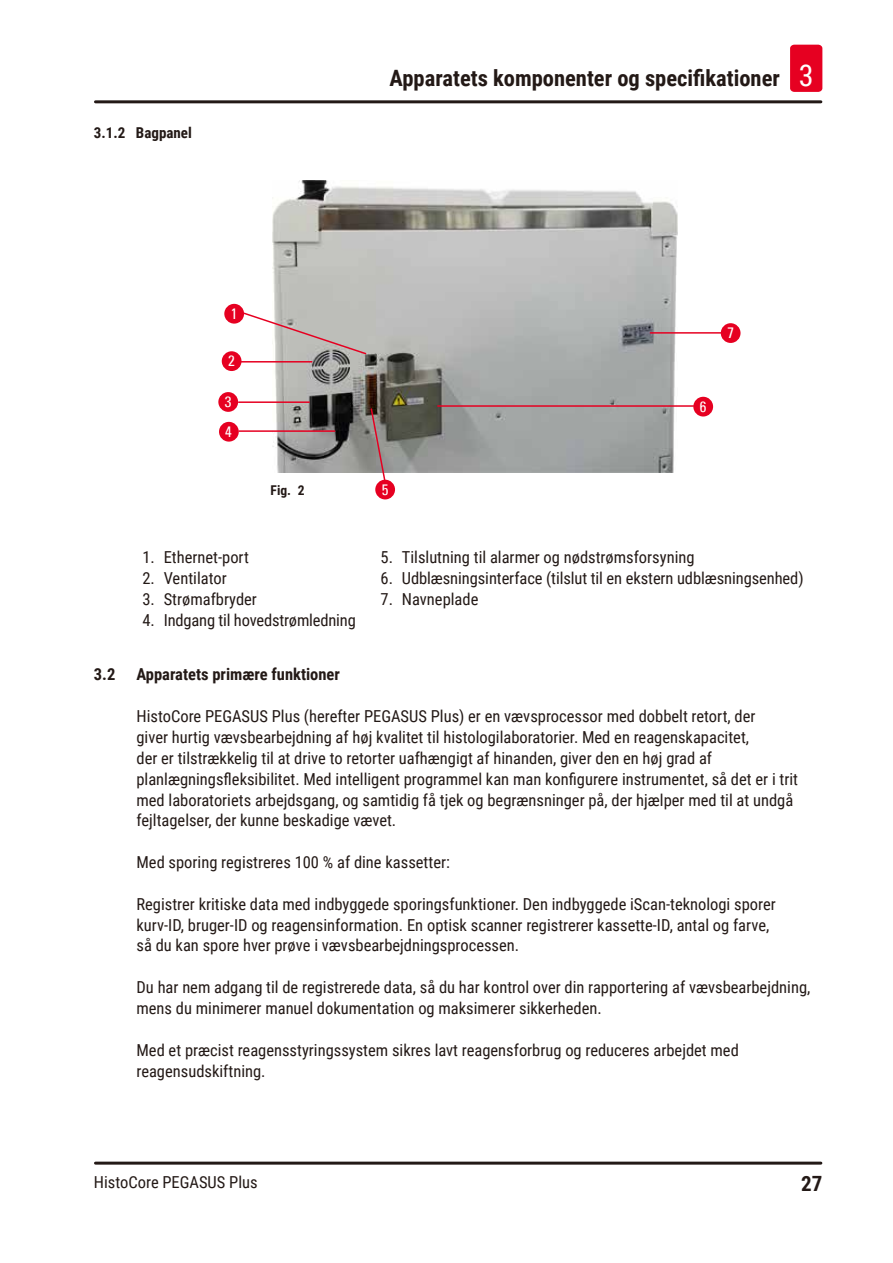
<style>
.page{position:relative;width:893px;height:1263px;background:#fff}
.page>*{position:absolute;margin:0;border:0;box-sizing:border-box;transform-origin:0 0}
.t1{font:700 22.5px "Roboto Condensed";color:#231916}
.t2{font:700 21px "Roboto Condensed";color:#231916}
.Description_text{font:16.5px/20.9px "Roboto Condensed";color:#231916}
.t3{font:700 16.5px "Roboto Condensed";color:#231916}
.t4{font:700 15px "Roboto Condensed";color:#231916}
.t5{font:condensed 15px "Univers";color:#fff}
.t6{font:700 13.5px "Roboto Condensed";color:#231916}
.s1{font-weight:400;font-size:30px;color:#fff}
</style>
<div class="page">
<hr style="left:95px;top:100px;width:726px;height:3px;background:#231916">
<hr style="left:95px;top:1161px;width:726px;height:3px;background:#231916">
<div style="left:790px;top:45px;width:32px;height:47px;background:#e60021;border-radius:4px"></div>
<img style="left:273px;top:181px;width:405px;height:291px">
<hr style="left:239px;top:401px;width:70px;height:2px;background:#e60021">
<hr style="left:241px;top:361px;width:71px;height:1px;background:#e60021">
<svg style="left:242px;top:311px;width:125px;height:44px"></svg>
<hr style="left:239px;top:430px;width:96px;height:2px;background:#e60021">
<hr style="left:650px;top:332px;width:71px;height:2px;background:#e60021">
<hr style="left:438px;top:405px;width:255px;height:2px;background:#e60021">
<svg style="left:370px;top:407px;width:16px;height:75px"></svg>
<div style="left:224px;top:304px;width:20px;height:20px;background:#e60021;border-radius:50%"></div>
<div style="left:218px;top:392px;width:20px;height:20px;background:#e60021;border-radius:50%"></div>
<div style="left:222px;top:351px;width:20px;height:20px;background:#e60021;border-radius:50%"></div>
<div style="left:219px;top:422px;width:20px;height:20px;background:#e60021;border-radius:50%"></div>
<div style="left:375px;top:480px;width:20px;height:19px;background:#e60021;border-radius:50%"></div>
<div style="left:693px;top:397px;width:20px;height:19px;background:#e60021;border-radius:50%"></div>
<div style="left:721px;top:323px;width:19px;height:20px;background:#e60021;border-radius:50%"></div>
<p class="t4" style="left:94px;top:122px;width:99px">3.1.2 Bagpanel</p>
<h1 class="t1" style="left:390px;top:63px;width:426px">Apparatets komponenter og specifikationer <span class="s1">3</span></h1>
<p class="t5" style="left:231px;top:304px;width:8px">1</p>
<p class="t5" style="left:228px;top:351px;width:8px">2</p>
<p class="t5" style="left:225px;top:392px;width:8px">3</p>
<p class="t5" style="left:225px;top:422px;width:8px">4</p>
<p class="t6" style="left:271px;top:481px;width:36px">Fig. 2</p>
<p class="Description_text" style="left:142px;top:546px;width:108px">1. Ethernet-port</p>
<p class="Description_text" style="left:142px;top:567px;width:86px">2. Ventilator</p>
<p class="Description_text" style="left:142px;top:588px;width:116px">3. Strømafbryder</p>
<p class="Description_text" style="left:142px;top:609px;width:215px">4. Indgang til hovedstrømledning</p>
<p class="t5" style="left:382px;top:480px;width:8px">5</p>
<p class="t5" style="left:728px;top:323px;width:8px">7</p>
<p class="t5" style="left:700px;top:397px;width:8px">6</p>
<p class="Description_text" style="left:381px;top:546px;width:315px">5. Tilslutning til alarmer og nødstrømsforsyning</p>
<p class="Description_text" style="left:381px;top:567px;width:424px">6. Udblæsningsinterface (tilslut til en ekstern udblæsningsenhed)</p>
<p class="Description_text" style="left:381px;top:588px;width:99px">7. Navneplade</p>
<p class="t3" style="left:94px;top:663px;width:23px">3.2</p>
<p class="t3" style="left:136px;top:663px;width:205px">Apparatets primære funktioner</p>
<p class="Description_text" style="left:136px;top:705px;width:663px">HistoCore PEGASUS Plus (herefter PEGASUS Plus) er en vævsprocessor med dobbelt retort, der<br>giver hurtig vævsbearbejdning af høj kvalitet til histologilaboratorier. Med en reagenskapacitet,<br>der er tilstrækkelig til at drive to retorter uafhængigt af hinanden, giver den en høj grad af planlægningsfleksibilitet. Med intelligent programmel kan man konfigurere instrumentet, så det er i trit med laboratoriets arbejdsgang, og samtidig få tjek og begrænsninger på, der hjælper med til at undgå fejltagelser, der kunne beskadige vævet.</p>
<p class="Description_text" style="left:136px;top:851px;width:315px">Med sporing registreres 100 % af dine kassetter:</p>
<p class="Description_text" style="left:136px;top:893px;width:641px">Registrer kritiske data med indbyggede sporingsfunktioner. Den indbyggede iScan-teknologi sporer kurv-ID, bruger-ID og reagensinformation. En optisk scanner registrerer kassette-ID, antal og farve, så du kan spore hver prøve i vævsbearbejdningsprocessen.</p>
<p class="Description_text" style="left:136px;top:976px;width:675px">Du har nem adgang til de registrerede data, så du har kontrol over din rapportering af vævsbearbejdning, mens du minimerer manuel dokumentation og maksimerer sikkerheden.</p>
<p class="Description_text" style="left:136px;top:1039px;width:604px">Med et præcist reagensstyringssystem sikres lavt reagensforbrug og reduceres arbejdet med reagensudskiftning.</p>
<p class="Description_text" style="left:94px;top:1171px;width:165px">HistoCore PEGASUS Plus</p>
<p class="t2" style="left:801px;top:1169px;width:23px">27</p>
</div>
